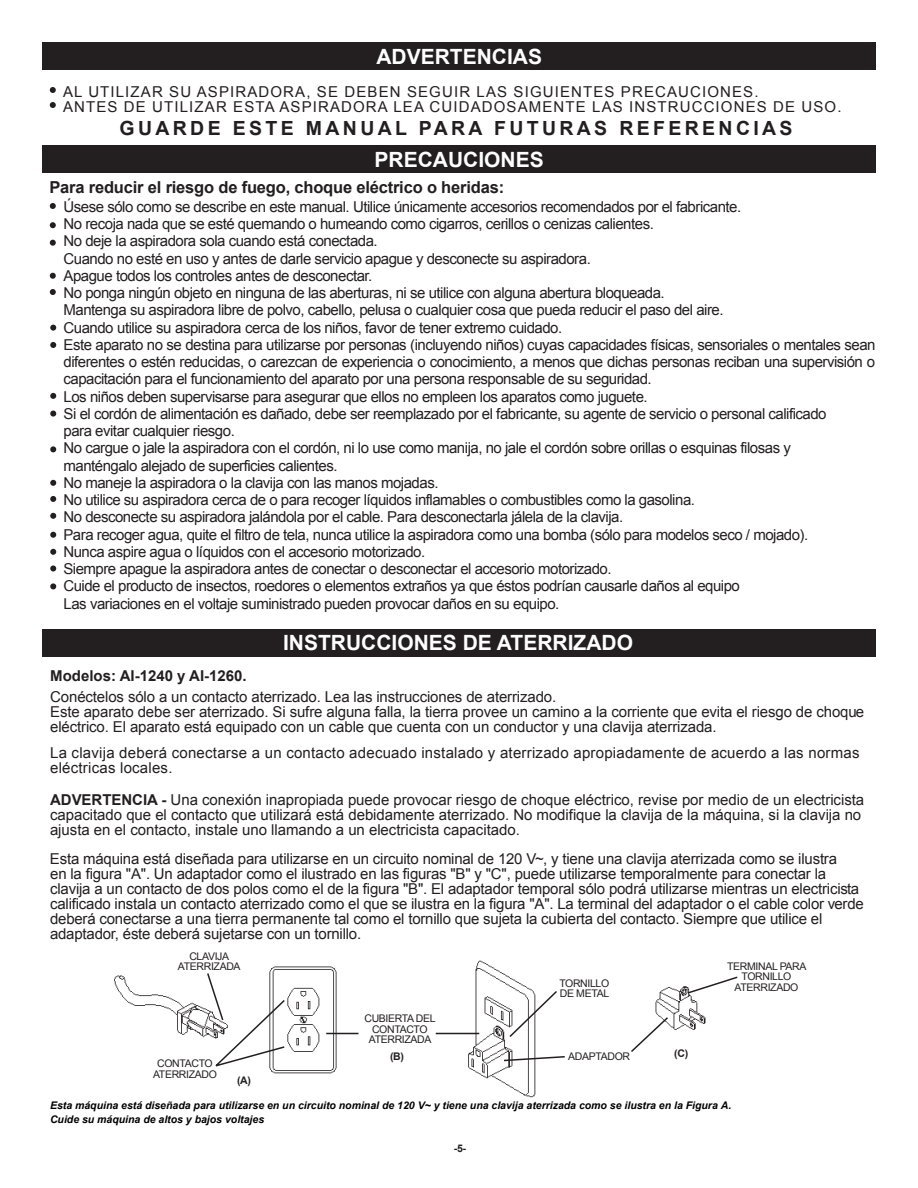
<style>
.page{position:relative;width:918px;height:1188px;background:#fff}
.page>*{position:absolute;margin:0;border:0;box-sizing:border-box;transform-origin:0 0}
.t1{font:700 21px "Arial";color:#fff}
.t2{font:700 19.5px "Arial";letter-spacing:.17em;color:#231f20}
.t3{font:700 16.5px "Arial";letter-spacing:-.01em;color:#231f20}
.t4{font:15px/17.2px "Arial";letter-spacing:-.035em;color:#231f20}
.t5{font:15px/15px "Arial";letter-spacing:-.015em;color:#231f20}
.t6{font:15px/15px "Arial";letter-spacing:-.005em;color:#231f20}
.t7{font:15px/15px "Arial";letter-spacing:-.01em;color:#231f20}
.t8{font:15px/15px "Arial";letter-spacing:.075em;color:#231f20}
.t9{font:15px/15px "Arial";letter-spacing:.015em;color:#231f20}
.t10{font:700 15px "Arial";color:#231f20}
.t11{font:italic 700 10.5px/13.5px "Arial";color:#000}
.t12{font:10.5px/10.5px "Arial";letter-spacing:-.035em;color:#231f20;text-align:center}
.t13{font:700 10.5px "Arial";color:#231f20}
.s1{font-weight:700}
</style>
<div class="page">
<div style="left:43px;top:43px;width:833px;height:27px;background:#231f20"></div>
<div style="left:43px;top:145px;width:833px;height:27px;background:#231f20"></div>
<svg style="left:50px;top:203px;width:6px;height:6px"></svg>
<div style="left:43px;top:629px;width:833px;height:27px;background:#231f20"></div>
<img style="left:114px;top:960px;width:592px;height:138px">
<svg style="left:206px;top:972px;width:80px;height:97px"></svg>
<hr style="left:326px;top:1033px;width:32px;height:1px;background:#231f20">
<hr style="left:436px;top:1033px;width:43px;height:1px;background:#231f20">
<svg style="left:508px;top:989px;width:51px;height:50px"></svg>
<svg style="left:502px;top:1055px;width:64px;height:7px"></svg>
<svg style="left:629px;top:1016px;width:41px;height:38px"></svg>
<svg style="left:686px;top:975px;width:52px;height:20px"></svg>
<svg style="left:50px;top:222px;width:6px;height:6px"></svg>
<svg style="left:50px;top:240px;width:6px;height:6px"></svg>
<svg style="left:50px;top:273px;width:6px;height:6px"></svg>
<svg style="left:50px;top:289px;width:6px;height:6px"></svg>
<svg style="left:50px;top:325px;width:6px;height:6px"></svg>
<svg style="left:50px;top:342px;width:6px;height:6px"></svg>
<svg style="left:50px;top:393px;width:6px;height:6px"></svg>
<svg style="left:50px;top:411px;width:6px;height:6px"></svg>
<svg style="left:50px;top:446px;width:6px;height:6px"></svg>
<svg style="left:50px;top:480px;width:6px;height:6px"></svg>
<svg style="left:50px;top:496px;width:6px;height:6px"></svg>
<svg style="left:50px;top:513px;width:6px;height:6px"></svg>
<svg style="left:50px;top:532px;width:6px;height:6px"></svg>
<svg style="left:50px;top:549px;width:6px;height:6px"></svg>
<svg style="left:50px;top:566px;width:6px;height:6px"></svg>
<svg style="left:50px;top:583px;width:6px;height:6px"></svg>
<svg style="left:50px;top:87px;width:6px;height:6px"></svg>
<svg style="left:50px;top:102px;width:6px;height:6px"></svg>
<h1 class="t1" style="left:376px;top:43px;width:167px">ADVERTENCIAS</h1>
<p class="t8" style="left:63px;top:84px;width:780px">AL UTILIZAR SU ASPIRADORA, SE DEBEN SEGUIR LAS SIGUIENTES PRECAUCIONES.<br>ANTES DE UTILIZAR ESTA ASPIRADORA LEA CUIDADOSAMENTE LAS INSTRUCCIONES DE USO.</p>
<h1 class="t1" style="left:375px;top:146px;width:171px">PRECAUCIONES</h1>
<h2 class="t2" style="left:120px;top:115px;width:675px">GUARDE ESTE MANUAL PARA FUTURAS REFERENCIAS</h2>
<p class="t3" style="left:50px;top:176px;width:456px">Para reducir el riesgo de fuego, choque eléctrico o heridas:</p>
<p class="t4" style="left:63px;top:198px;width:814px">Úsese sólo como se describe en este manual. Utilice únicamente accesorios recomendados por el fabricante.<br>No recoja nada que se esté quemando o humeando como cigarros, cerillos o cenizas calientes.<br>No deje la aspiradora sola cuando está conectada.<br>Cuando no esté en uso y antes de darle servicio apague y desconecte su aspiradora.<br>Apague todos los controles antes de desconectar.<br>No ponga ningún objeto en ninguna de las aberturas, ni se utilice con alguna abertura bloqueada.<br>Mantenga su aspiradora libre de polvo, cabello, pelusa o cualquier cosa que pueda reducir el paso del aire.<br>Cuando utilice su aspiradora cerca de los niños, favor de tener extremo cuidado.<br>Este aparato no se destina para utilizarse por personas (incluyendo niños) cuyas capacidades físicas, sensoriales o mentales sean diferentes o estén reducidas, o carezcan de experiencia o conocimiento, a menos que dichas personas reciban una supervisión o capacitación para el funcionamiento del aparato por una persona responsable de su seguridad.<br>Los niños deben supervisarse para asegurar que ellos no empleen los aparatos como juguete.<br>Si el cordón de alimentación es dañado, debe ser reemplazado por el fabricante, su agente de servicio o personal calificado<br>para evitar cualquier riesgo.<br>No cargue o jale la aspiradora con el cordón, ni lo use como manija, no jale el cordón sobre orillas o esquinas filosas y<br>manténgalo alejado de superficies calientes.<br>No maneje la aspiradora o la clavija con las manos mojadas.<br>No utilice su aspiradora cerca de o para recoger líquidos inflamables o combustibles como la gasolina.<br>No desconecte su aspiradora jalándola por el cable. Para desconectarla jálela de la clavija.<br>Para recoger agua, quite el filtro de tela, nunca utilice la aspiradora como una bomba (sólo para modelos seco / mojado).<br>Nunca aspire agua o líquidos con el accesorio motorizado.<br>Siempre apague la aspiradora antes de conectar o desconectar el accesorio motorizado.<br>Cuide el producto de insectos, roedores o elementos extraños ya que éstos podrían causarle daños al equipo<br>Las variaciones en el voltaje suministrado pueden provocar daños en su equipo.</p>
<h1 class="t1" style="left:283px;top:629px;width:352px">INSTRUCCIONES DE ATERRIZADO</h1>
<p class="t10" style="left:50px;top:666px;width:198px">Modelos: AI-1240 y AI-1260.</p>
<p class="t7" style="left:50px;top:689px;width:816px">Conéctelos sólo a un contacto aterrizado. Lea las instrucciones de aterrizado.<br>Este aparato debe ser aterrizado. Si sufre alguna falla, la tierra provee un camino a la corriente que evita el riesgo de choque eléctrico. El aparato está equipado con un cable que cuenta con un conductor y una clavija aterrizada.</p>
<p class="t9" style="left:50px;top:746px;width:811px">La clavija deberá conectarse a un contacto adecuado instalado y aterrizado apropiadamente de acuerdo a las normas eléctricas locales.</p>
<p class="t6" style="left:50px;top:792px;width:816px"><span class="s1">ADVERTENCIA -</span> Una conexión inapropiada puede provocar riesgo de choque eléctrico, revise por medio de un electricista capacitado que el contacto que utilizará está debidamente aterrizado. No modifique la clavija de la máquina, si la clavija no ajusta en el contacto, instale uno llamando a un electricista capacitado.</p>
<p class="t5" style="left:50px;top:851px;width:815px">Esta máquina está diseñada para utilizarse en un circuito nominal de 120 V~, y tiene una clavija aterrizada como se ilustra<br>en la figura "A". Un adaptador como el ilustrado en las figuras "B" y "C", puede utilizarse temporalmente para conectar la clavija a un contacto de dos polos como el de la figura "B". El adaptador temporal sólo podrá utilizarse mientras un electricista calificado instala un contacto aterrizado como el que se ilustra en la figura "A". La terminal del adaptador o el cable color verde deberá conectarse a una tierra permanente tal como el tornillo que sujeta la cubierta del contacto. Siempre que utilice el adaptador, éste deberá sujetarse con un tornillo.</p>
<p class="t12" style="left:178px;top:951px;width:64px">CLAVIJA<br>ATERRIZADA</p>
<p class="t12" style="left:153px;top:1058px;width:65px">CONTACTO<br>ATERRIZADO</p>
<p class="t13" style="left:237px;top:1074px;width:15px">(A)</p>
<p class="t12" style="left:365px;top:1013px;width:73px">CUBIERTA DEL<br>CONTACTO<br>ATERRIZADA</p>
<p class="t12" style="left:559px;top:978px;width:51px;text-align:left">TORNILLO<br>DE METAL</p>
<p class="t13" style="left:390px;top:1050px;width:15px">(B)</p>
<p class="t13" style="left:674px;top:1046px;width:15px">(C)</p>
<p class="t12" style="left:568px;top:1052px;width:63px">ADAPTADOR</p>
<p class="t12" style="left:727px;top:961px;width:81px">TERMINAL PARA<br>TORNILLO<br>ATERRIZADO</p>
<p class="t11" style="left:50px;top:1099px;width:683px">Esta máquina está diseñada para utilizarse en un circuito nominal de 120 V~ y tiene una clavija aterrizada como se ilustra en la Figura A.<br>Cuide su máquina de altos y bajos voltajes</p>
<p class="t13" style="left:454px;top:1142px;width:14px">-5-</p>
</div>
